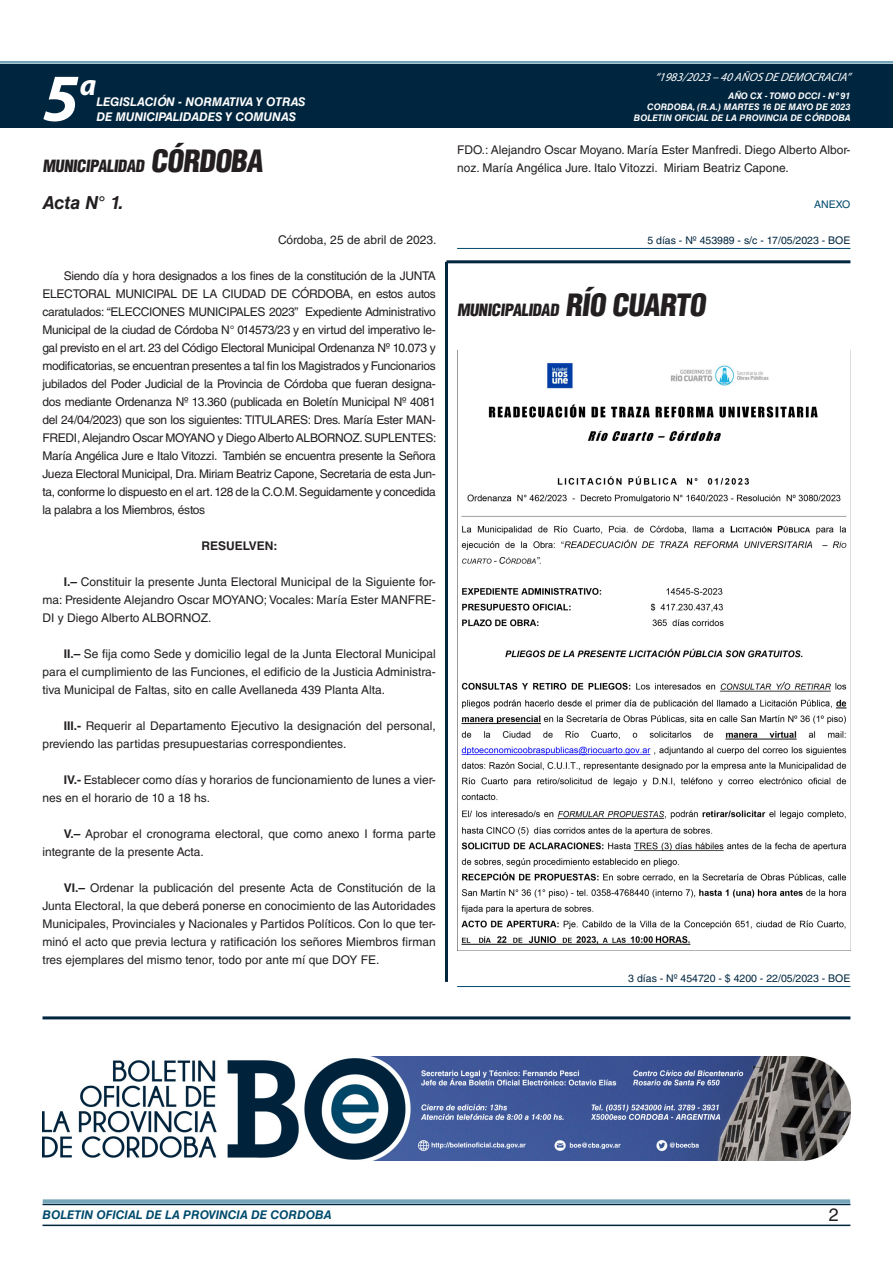
<style>
.page{position:relative;width:893px;height:1263px;background:#fff}
.page>*{position:absolute;margin:0;border:0;box-sizing:border-box;transform-origin:0 0}
.t1{font:italic 700 67.5px "Myriad Pro";color:#fff}
.t2{font:italic 700 30px "Myriad Pro";color:#fff}
.NOMBRE_DE_MINISTERIO{font:italic 700 18px "Helvetica LT Std";color:#231f20}
.t3{font:18px "Helvetica LT Std";color:#231f20}
.BASE{font:900 condensed 16.5px "Helvetica LT Std";color:#231f20}
.BASE-2{font:12px/18px "Helvetica LT Std";color:#231f20;text-align:justify}
.t4{font:italic 700 12px "Helvetica LT Std";color:#fff}
.t5{font:italic 700 12px "Helvetica LT Std";color:#004b6c}
.t6{font:italic 12px "Myriad Pro";color:#fff}
.FECHA{font:12px "Helvetica LT Std";color:#231f20}
.RESUELVE{font:700 12px "Helvetica LT Std";color:#231f20}
.FECHA_DE_VENCIMIENTO{font:10.5px "Helvetica LT Std";color:#00263f}
.ANEXO{font:10.5px "Helvetica LT Std";color:#004b6c}
.t7{font:italic 700 9px/10.8px "Helvetica LT Std";color:#fff;text-align:right}
.s1{font-size:30px}
.s2{font-weight:700}
</style>
<div class="page">
<div style="left:0;top:61px;width:893px;height:6px;background:#fff;opacity:.75"></div>
<div style="left:0;top:64px;width:893px;height:64px;background:#00263f"></div>
<hr style="left:43px;top:1224px;width:807px;height:2px;background:#00263f">
<div style="left:42px;top:1198px;width:809px;height:8px;background:#fff;opacity:.75"></div>
<hr style="left:457px;top:248px;width:393px;height:1px;background:#004b6c">
<hr style="left:457px;top:986px;width:393px;height:1px;background:#004b6c">
<img style="left:457px;top:351px;width:390px;height:599px">
<hr style="left:446px;top:260px;width:404px;height:3px;background:#00263f">
<hr style="left:445px;top:262px;width:3px;height:720px;background:#00263f">
<hr style="left:43px;top:1016px;width:807px;height:3px;background:#00263f">
<img style="left:43px;top:1057px;width:807px;height:103px">
<h1 class="t1" style="left:43px;top:54px;width:38px">5</h1>
<h2 class="t2" style="left:80px;top:66px;width:18px">a</h2>
<p class="t4" style="left:96px;top:95px;width:211px">LEGISLACIÓN - NORMATIVA Y OTRAS</p>
<p class="t4" style="left:96px;top:109px;width:201px">DE MUNICIPALIDADES Y COMUNAS</p>
<p class="BASE" style="left:43px;top:155px;width:226px">MUNICIPALIDAD <span class="s1">CÓRDOBA</span></p>
<p class="NOMBRE_DE_MINISTERIO" style="left:43px;top:192px;width:82px">Acta N° 1.</p>
<p class="FECHA" style="left:278px;top:233px;width:160px">Córdoba, 25 de abril de 2023.</p>
<p class="BASE-2" style="left:43px;top:267px;width:395px;text-indent:21px">Siendo día y hora designados a los fines de la constitución de la JUNTA ELECTORAL MUNICIPAL DE LA CIUDAD DE CÓRDOBA, en estos autos caratulados: “ELECCIONES MUNICIPALES 2023” Expediente Administrativo Municipal de la ciudad de Córdoba N° 014573/23 y en virtud del imperativo le&shy;gal previsto en el art. 23 del Código Electoral Municipal Ordenanza Nº 10.073 y modificatorias, se encuentran presentes a tal fin los Magistrados y Funcionarios jubilados del Poder Judicial de la Provincia de Córdoba que fueran designa&shy;dos mediante Ordenanza Nº 13.360 (publicada en Boletín Municipal Nº 4081 del 24/04/2023) que son los siguientes: TITULARES: Dres. María Ester MAN-FREDI, Alejandro Oscar MOYANO y Diego Alberto ALBORNOZ. SUPLENTES:<br>María Angélica Jure e Italo Vitozzi. También se encuentra presente la Señora Jueza Electoral Municipal, Dra. Miriam Beatriz Capone, Secretaria de esta Jun&shy;ta, conforme lo dispuesto en el art. 128 de la C.O.M. Seguidamente y concedida la palabra a los Miembros, éstos</p>
<p class="RESUELVE" style="left:201px;top:538px;width:78px">RESUELVEN:</p>
<p class="BASE-2" style="left:43px;top:573px;width:395px;text-indent:21px"><span class="s2">I.–</span> Constituir la presente Junta Electoral Municipal de la Siguiente for&shy;ma: Presidente Alejandro Oscar MOYANO; Vocales: María Ester MANFRE-DI y Diego Alberto ALBORNOZ.</p>
<p class="BASE-2" style="left:43px;top:645px;width:395px;text-indent:21px"><span class="s2">II.–</span> Se fija como Sede y domicilio legal de la Junta Electoral Municipal para el cumplimiento de las Funciones, el edificio de la Justicia Administra&shy;tiva Municipal de Faltas, sito en calle Avellaneda 439 Planta Alta.</p>
<p class="BASE-2" style="left:43px;top:717px;width:395px;text-indent:21px"><span class="s2">III.-</span> Requerir al Departamento Ejecutivo la designación del personal, previendo las partidas presupuestarias correspondientes.</p>
<p class="BASE-2" style="left:43px;top:771px;width:395px;text-indent:21px"><span class="s2">IV.-</span> Establecer como días y horarios de funcionamiento de lunes a vier&shy;nes en el horario de 10 a 18 hs.</p>
<p class="BASE-2" style="left:43px;top:825px;width:395px;text-indent:21px"><span class="s2">V.–</span> Aprobar el cronograma electoral, que como anexo I forma parte integrante de la presente Acta.</p>
<p class="BASE-2" style="left:43px;top:879px;width:395px;text-indent:21px"><span class="s2">VI.–</span> Ordenar la publicación del presente Acta de Constitución de la Junta Electoral, la que deberá ponerse en conocimiento de las Autoridades Municipales, Provinciales y Nacionales y Partidos Políticos. Con lo que ter&shy;minó el acto que previa lectura y ratificación los señores Miembros firman tres ejemplares del mismo tenor, todo por ante mí que DOY FE.</p>
<p class="t6" style="left:655px;top:70px;width:197px">“ 1983/2023 – 40 AÑOS DE DEMOCRACIA”</p>
<p class="t7" style="left:634px;top:91px;width:218px">AÑO CX - TOMO DCCI - Nº 91<br>CORDOBA, (R.A.) MARTES 16 DE MAYO DE 2023<br>BOLETIN OFICIAL DE LA PROVINCIA DE CÓRDOBA</p>
<p class="BASE-2" style="left:457px;top:141px;width:395px">FDO.: Alejandro Oscar Moyano. María Ester Manfredi. Diego Alberto Albor&shy;noz. María Angélica Jure. Italo Vitozzi. Miriam Beatriz Capone.</p>
<p class="ANEXO" style="left:814px;top:198px;width:38px">ANEXO</p>
<p class="FECHA_DE_VENCIMIENTO" style="left:647px;top:234px;width:205px">5 días - Nº 453989 - s/c - 17/05/2023 - BOE</p>
<p class="BASE" style="left:457px;top:299px;width:255px">MUNICIPALIDAD <span class="s1">RÍO CUARTO</span></p>
<p class="FECHA_DE_VENCIMIENTO" style="left:628px;top:972px;width:224px">3 días - Nº 454720 - $ 4200 - 22/05/2023 - BOE</p>
<p class="t5" style="left:43px;top:1208px;width:290px">BOLETIN OFICIAL DE LA PROVINCIA DE CORDOBA</p>
<p class="t3" style="left:829px;top:1204px;width:12px">2</p>
</div>
